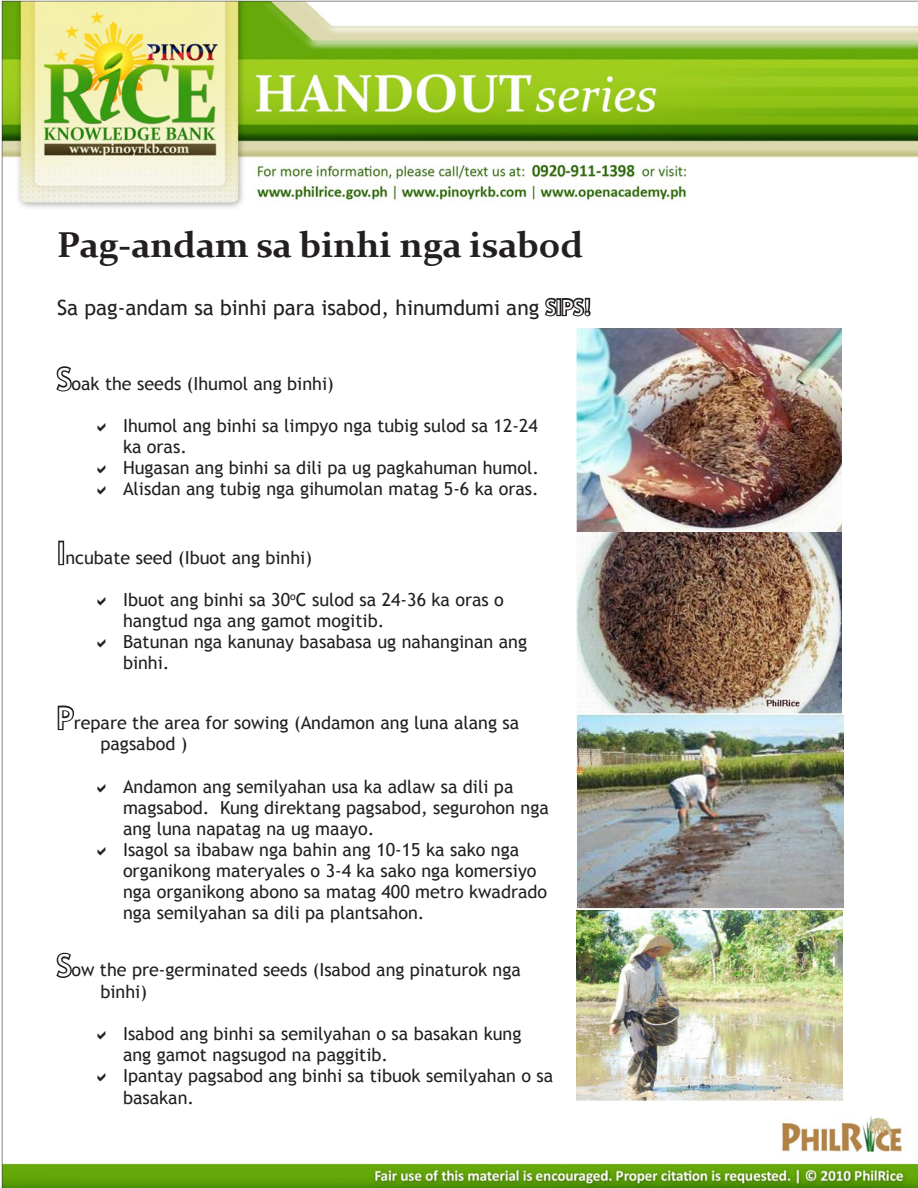
<style>
.page{position:relative;width:918px;height:1188px;background:#fff}
.page>*{position:absolute;margin:0;border:0;box-sizing:border-box;transform-origin:0 0}
.t1{font:700 36px "Constantia";color:#231f20}
.t2{font:21px "Trebuchet MS";color:#231f20}
.tandaan{font:18px/21px "Trebuchet MS";color:#231f20}
.s1{color:#fff}
.s2{font-size:30px;color:#fff}
</style>
<div class="page">
<img style="left:2px;top:0;width:916px;height:1188px">
<svg style="left:543px;top:296px;width:50px;height:23px"></svg>
<svg style="left:54px;top:365px;width:20px;height:28px"></svg>
<div style="left:58px;top:541px;width:6px;height:24px;border:3px solid #231f20"></div>
<svg style="left:56px;top:704px;width:20px;height:28px"></svg>
<svg style="left:54px;top:951px;width:20px;height:28px"></svg>
<img style="left:576px;top:328px;width:266px;height:208px">
<img style="left:576px;top:532px;width:265px;height:182px">
<img style="left:576px;top:714px;width:267px;height:387px">
<svg style="left:98px;top:423px;width:7px;height:9px"></svg>
<svg style="left:98px;top:465px;width:7px;height:9px"></svg>
<svg style="left:98px;top:486px;width:7px;height:9px"></svg>
<svg style="left:98px;top:597px;width:7px;height:9px"></svg>
<svg style="left:98px;top:639px;width:7px;height:9px"></svg>
<svg style="left:98px;top:784px;width:7px;height:8px"></svg>
<svg style="left:98px;top:847px;width:7px;height:8px"></svg>
<svg style="left:98px;top:1031px;width:7px;height:9px"></svg>
<svg style="left:98px;top:1073px;width:7px;height:9px"></svg>
<p class="t1" style="left:57px;top:219px;width:528px">Pag-andam sa binhi nga isabod</p>
<p class="t2" style="left:57px;top:295px;width:536px">Sa pag-andam sa binhi para isabod, hinumdumi ang <span class="s1">SIPS!</span></p>
<p class="tandaan" style="left:57px;top:373px;width:278px"><span class="s2">S</span>oak the seeds (Ihumol ang binhi)</p>
<p class="tandaan" style="left:123px;top:416px;width:416px">Ihumol ang binhi sa limpyo nga tubig sulod sa 12-24 ka oras.</p>
<p class="tandaan" style="left:123px;top:458px;width:418px">Hugasan ang binhi sa dili pa ug pagkahuman humol.</p>
<p class="tandaan" style="left:123px;top:479px;width:417px">Alisdan ang tubig nga gihumolan matag 5-6 ka oras.</p>
<p class="tandaan" style="left:57px;top:547px;width:257px"><span class="s2">I</span>ncubate seed (Ibuot ang binhi)</p>
<p class="tandaan" style="left:123px;top:590px;width:382px">Ibuot ang binhi sa 30<sup>o</sup>C sulod sa 24-36 ka oras o hangtud nga ang gamot mogitib.</p>
<p class="tandaan" style="left:123px;top:632px;width:406px">Batunan nga kanunay basabasa ug nahanginan ang binhi.</p>
<p class="tandaan" style="left:100px;top:712px;width:420px;line-height:21.6px;text-indent:-44px"><span class="s2">P</span>repare the area for sowing (Andamon ang luna alang sa pagsabod )</p>
<p class="tandaan" style="left:123px;top:776px;width:427px">Andamon ang semilyahan usa ka adlaw sa dili pa magsabod. Kung direktang pagsabod, segurohon nga ang luna napatag na ug maayo.</p>
<p class="tandaan" style="left:123px;top:839px;width:426px">Isagol sa ibabaw nga bahin ang 10-15 ka sako nga organikong materyales o 3-4 ka sako nga komersiyo nga organikong abono sa matag 400 metro kwadrado nga semilyahan sa dili pa plantsahon.</p>
<p class="tandaan" style="left:100px;top:959px;width:422px;line-height:21.6px;text-indent:-44px"><span class="s2">S</span>ow the pre-germinated seeds (Isabod ang pinaturok nga binhi)</p>
<p class="tandaan" style="left:123px;top:1024px;width:400px">Isabod ang binhi sa semilyahan o sa basakan kung ang gamot nagsugod na paggitib.</p>
<p class="tandaan" style="left:123px;top:1065px;width:432px;line-height:21.6px">Ipantay pagsabod ang binhi sa tibuok semilyahan o sa basakan.</p>
</div>
